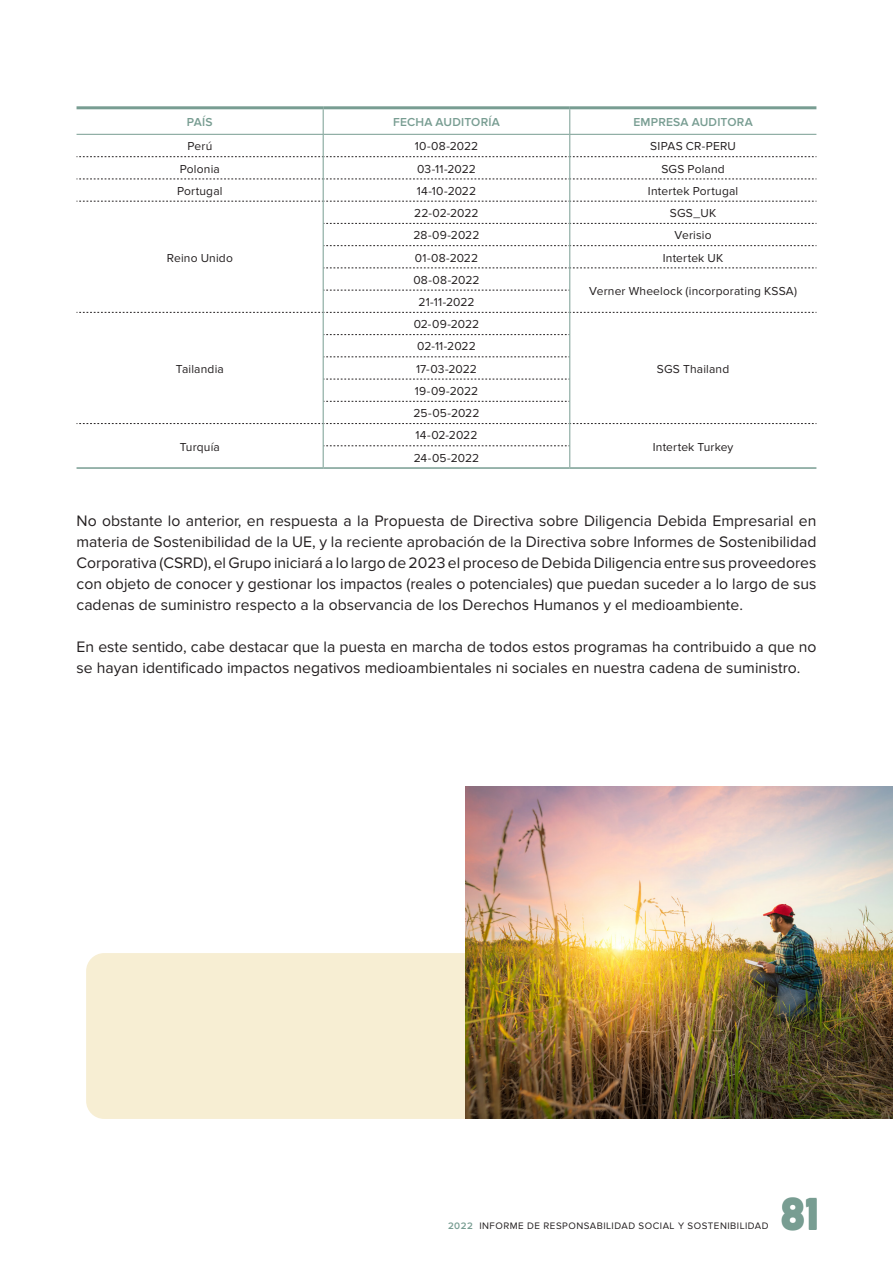
<style>
.page{position:relative;width:893px;height:1263px;background:#fff}
.page>*{position:absolute;margin:0;border:0;box-sizing:border-box;transform-origin:0 0}
.t1{font:700 45px "Platform";color:#789d92}
._001_texto_seguido{font:15.75px/21px "Proxima Nova";color:#231f20;text-align:justify}
._01_texto_tablas{font:12px "Proxima Nova";letter-spacing:.015em;color:#231f20}
._01_texto_tablas-2{font:600 12px "Proxima Nova";letter-spacing:.02em;color:#789d92}
.t2{font:9.75px "Proxima Nova";letter-spacing:.05em;color:#231f20}
.s1{font-weight:600;color:#789d92}
</style>
<div class="page">
<hr style="left:77px;top:467px;width:246px;height:2px;background:#789d92">
<hr style="left:570px;top:467px;width:246px;height:2px;background:#789d92">
<hr style="left:77px;top:106px;width:246px;height:3px;background:#789d92">
<hr style="left:323px;top:106px;width:247px;height:3px;background:#789d92">
<hr style="left:570px;top:106px;width:246px;height:3px;background:#789d92">
<hr style="left:323px;top:467px;width:247px;height:2px;background:#789d92">
<svg style="left:77px;top:109px;width:739px;height:358px"></svg>
<div style="left:86px;top:953px;width:679px;height:166px;background:#f7eed3;border-radius:18px"></div>
<img style="left:466px;top:787px;width:427px;height:332px">
<p class="_01_texto_tablas-2" style="left:187px;top:115px;width:27px">PAÍS</p>
<p class="_01_texto_tablas-2" style="left:393px;top:115px;width:108px">FECHA AUDITORÍA</p>
<p class="_01_texto_tablas-2" style="left:633px;top:115px;width:121px">EMPRESA AUDITORA</p>
<p class="_01_texto_tablas" style="left:187px;top:139px;width:26px">Perú</p>
<p class="_01_texto_tablas" style="left:415px;top:139px;width:65px">10-08-2022</p>
<p class="_01_texto_tablas" style="left:650px;top:139px;width:87px">SIPAS CR-PERU</p>
<p class="_01_texto_tablas" style="left:180px;top:162px;width:42px">Polonia</p>
<p class="_01_texto_tablas" style="left:417px;top:162px;width:60px">03-11-2022</p>
<p class="_01_texto_tablas" style="left:661px;top:162px;width:65px">SGS Poland</p>
<p class="_01_texto_tablas" style="left:177px;top:184px;width:47px">Portugal</p>
<p class="_01_texto_tablas" style="left:417px;top:184px;width:61px">14-10-2022</p>
<p class="_01_texto_tablas" style="left:648px;top:184px;width:92px">Intertek Portugal</p>
<p class="_01_texto_tablas" style="left:167px;top:251px;width:68px">Reino Unido</p>
<p class="_01_texto_tablas" style="left:176px;top:362px;width:50px">Tailandia</p>
<p class="_01_texto_tablas" style="left:180px;top:440px;width:42px">Turquía</p>
<p class="_01_texto_tablas" style="left:414px;top:206px;width:66px">22-02-2022</p>
<p class="_01_texto_tablas" style="left:670px;top:206px;width:48px">SGS_UK</p>
<p class="_01_texto_tablas" style="left:414px;top:228px;width:67px">28-09-2022</p>
<p class="_01_texto_tablas" style="left:675px;top:228px;width:39px">Verisio</p>
<p class="_01_texto_tablas" style="left:415px;top:251px;width:65px">01-08-2022</p>
<p class="_01_texto_tablas" style="left:663px;top:251px;width:62px">Intertek UK</p>
<p class="_01_texto_tablas" style="left:413px;top:273px;width:68px">08-08-2022</p>
<p class="_01_texto_tablas" style="left:589px;top:284px;width:209px">Verner Wheelock (incorporating KSSA)</p>
<p class="_01_texto_tablas" style="left:418px;top:295px;width:58px">21-11-2022</p>
<p class="_01_texto_tablas" style="left:414px;top:317px;width:67px">02-09-2022</p>
<p class="_01_texto_tablas" style="left:417px;top:340px;width:60px">02-11-2022</p>
<p class="_01_texto_tablas" style="left:416px;top:362px;width:62px">17-03-2022</p>
<p class="_01_texto_tablas" style="left:415px;top:384px;width:65px">19-09-2022</p>
<p class="_01_texto_tablas" style="left:413px;top:406px;width:67px">25-05-2022</p>
<p class="_01_texto_tablas" style="left:416px;top:428px;width:63px">14-02-2022</p>
<p class="_01_texto_tablas" style="left:414px;top:451px;width:67px">24-05-2022</p>
<p class="_01_texto_tablas" style="left:657px;top:362px;width:74px">SGS Thailand</p>
<p class="_01_texto_tablas" style="left:653px;top:440px;width:82px">Intertek Turkey</p>
<p class="_001_texto_seguido" style="left:77px;top:510px;width:741px">No obstante lo anterior, en respuesta a la Propuesta de Directiva sobre Diligencia Debida Empresarial en materia de Sostenibilidad de la UE, y la reciente aprobación de la Directiva sobre Informes de Sostenibilidad Corporativa (CSRD), el Grupo iniciará a lo largo de 2023 el proceso de Debida Diligencia entre sus proveedores con objeto de conocer y gestionar los impactos (reales o potenciales) que puedan suceder a lo largo de sus cadenas de suministro respecto a la observancia de los Derechos Humanos y el medioambiente.</p>
<p class="_001_texto_seguido" style="left:77px;top:636px;width:741px">En este sentido, cabe destacar que la puesta en marcha de todos estos programas ha contribuido a que no se hayan identificado impactos negativos medioambientales ni sociales en nuestra cadena de suministro.</p>
<p class="t2" style="left:448px;top:1220px;width:322px"><span class="s1">2022</span> INFORME DE RESPONSABILIDAD SOCIAL Y SOSTENIBILIDAD</p>
<h1 class="t1" style="left:781px;top:1181px;width:39px">81</h1>
</div>
